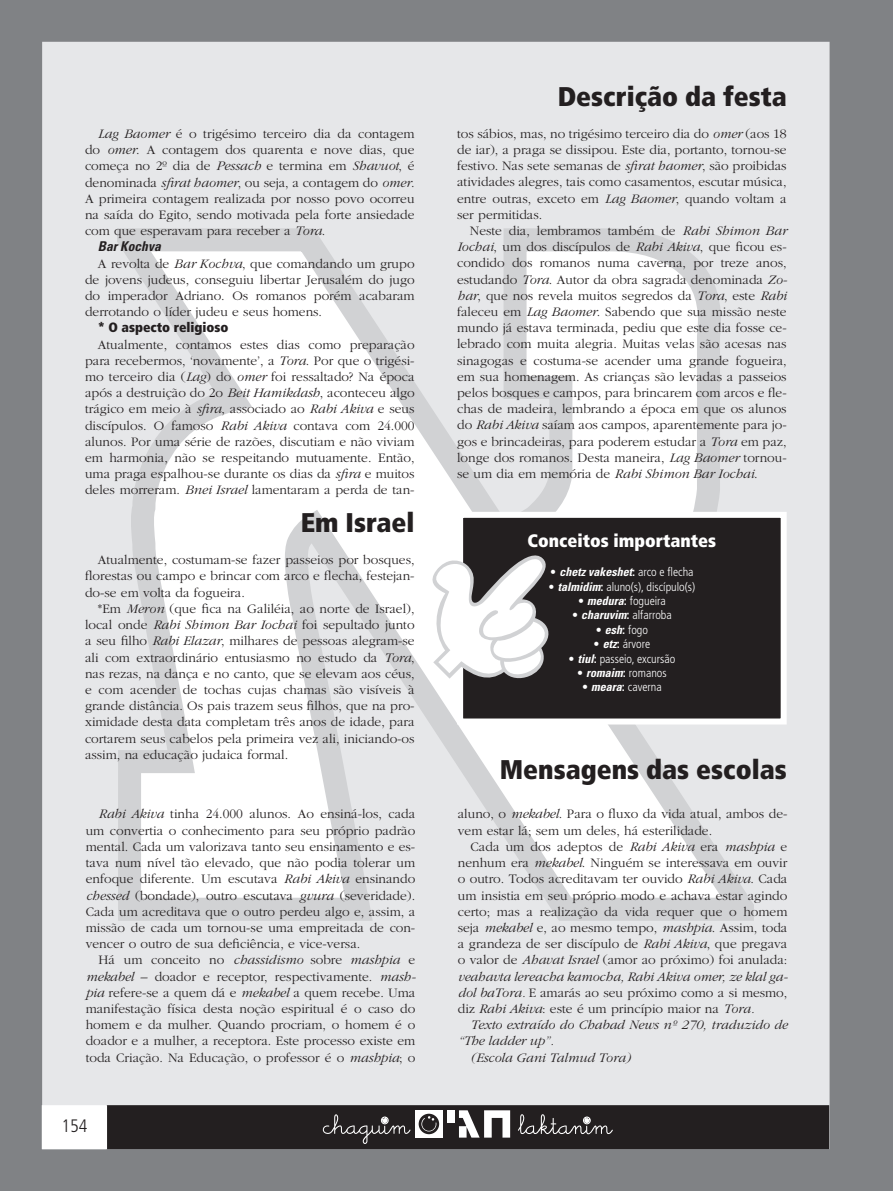
<style>
.page{position:relative;width:893px;height:1191px;background:#fff}
.page>*{position:absolute;margin:0;border:0;box-sizing:border-box;transform-origin:0 0}
.t1{font:900 condensed 27px "Frutiger";color:#231f20}
.t2{font:900 condensed 18px "Frutiger";color:#fff}
.t3{font:300 condensed 18px "Frutiger";color:#231f20}
.t4{font:300 13.5px/16.2px "Garamond";color:#231f20;text-align:justify}
.t5{font:italic 300 13.5px "Garamond";color:#231f20}
.t6{font:900 condensed 13.5px "Frutiger";color:#231f20}
.t7{font:italic 700 condensed 13.5px "Univers";color:#231f20}
.t8{font:300 condensed 12px "Frutiger";color:#fff}
.t9{font:italic 700 condensed 12px "Univers";color:#fff}
.s1{font-style:italic}
.s2{font-family:"Frutiger";font-style:normal}
.s3{font-family:"Frutiger";font-weight:300;font-style:normal}
.s4{font-weight:700}
.s5{font-family:"Univers";font-weight:700;font-style:italic}
</style>
<div class="page">
<div style="left:0;top:0;width:892px;height:1191px;background:#808285"></div>
<div style="left:43px;top:43px;width:786px;height:1105px;background:#e6e7e9"></div>
<div style="left:107px;top:1106px;width:721px;height:42px;background:#231f20"></div>
<div style="left:106px;top:1105px;width:723px;height:44px;border:2px solid #231f20"></div>
<div style="left:43px;top:1106px;width:63px;height:42px;background:#fff"></div>
<div style="left:42px;top:1105px;width:65px;height:44px;border:2px solid #fff"></div>
<div style="left:415px;top:1110px;width:28px;height:27px;background:#fff"></div>
<div style="left:447px;top:1110px;width:8px;height:12px;background:#fff"></div>
<svg style="left:459px;top:1110px;width:51px;height:27px"></svg>
<svg style="left:419px;top:1113px;width:20px;height:21px"></svg>
<svg style="left:421px;top:1116px;width:15px;height:15px"></svg>
<svg style="left:323px;top:1114px;width:88px;height:30px"></svg>
<svg style="left:518px;top:1114px;width:95px;height:20px"></svg>
<svg style="left:892px;top:0;width:1px;height:1191px"></svg>
<svg style="left:118px;top:228px;width:636px;height:693px"></svg>
<div style="left:460px;top:515px;width:324px;height:206px;background:#231f20"></div>
<div style="left:457px;top:512px;width:330px;height:212px;border:6px solid #fff"></div>
<svg style="left:388px;top:510px;width:209px;height:209px"></svg>
<svg style="left:393px;top:514px;width:183px;height:183px"></svg>
<p class="t4" style="left:85px;top:126px;width:331px;text-indent:13px"><span class="s1">Lag Baomer</span> é o trigésimo terceiro dia da contagem do <span class="s1">omer</span>. A contagem dos quarenta e nove dias, que começa no 2º dia de <span class="s1">Pessach</span> e termina em <span class="s1">Shavuot</span>, é denominada <span class="s1">sfirat haomer</span>, ou seja, a contagem do <span class="s1">omer</span>.<br>A primeira contagem realizada por nosso povo ocorreu na saída do Egito, sendo motivada pela forte ansiedade com que esperavam para receber a <span class="s1">Tora</span>.</p>
<p class="t7" style="left:98px;top:238px;width:64px">Bar Kochva</p>
<p class="t4" style="left:85px;top:255px;width:331px;text-indent:13px">A revolta de <span class="s1">Bar Kochva</span>, que comandando um grupo de jovens judeus, conseguiu libertar Jerusalém do jugo do imperador Adriano. Os romanos porém acabaram derrotando o líder judeu e seus homens.</p>
<p class="t6" style="left:98px;top:319px;width:132px">* O aspecto religioso</p>
<p class="t4" style="left:85px;top:336px;width:331px;text-indent:13px">Atualmente, contamos estes dias como preparação para recebermos, ‘novamente’, a <span class="s1">Tora</span>. Por que o trigési&shy;mo terceiro dia (<span class="s1">Lag</span>) do <span class="s1">omer</span> foi ressaltado? Na época após a destruição do 2o <span class="s1">Beit Hamikdash</span>, aconteceu algo trágico em meio à <span class="s1">sfira</span>, associado ao <span class="s1">Rabi Akiva</span> e seus discípulos. O famoso <span class="s1">Rabi Akiva</span> contava com 24.000 alunos. Por uma série de razões, discutiam e não viviam em harmonia, não se respeitando mutuamente. Então, uma praga espalhou-se durante os dias da <span class="s1">sfira</span> e muitos deles morreram. <span class="s1">Bnei Israel</span> lamentaram a perda de tan-</p>
<h1 class="t1" style="left:301px;top:506px;width:115px">Em Israel</h1>
<p class="t4" style="left:85px;top:552px;width:331px;text-indent:13px">Atualmente, costumam-se fazer passeios por bosques, florestas ou campo e brincar com arco e flecha, festejan&shy;do-se em volta da fogueira.</p>
<p class="t4" style="left:85px;top:601px;width:331px;text-indent:13px">*Em <span class="s1">Meron</span> (que fica na Galiléia, ao norte de Israel), local onde <span class="s1">Rabi Shimon Bar Iochai</span> foi sepultado junto a seu filho <span class="s1">Rabi Elazar</span>, milhares de pessoas alegram-se ali com extraordinário entusiasmo no estudo da <span class="s1">Tora</span>, nas rezas, na dança e no canto, que se elevam aos céus, e com acender de tochas cujas chamas são visíveis à grande distância. Os pais trazem seus filhos, que na pro&shy;ximidade desta data completam três anos de idade, para cortarem seus cabelos pela primeira vez ali, iniciando-os assim, na educação judaica formal.</p>
<p class="t4" style="left:86px;top:806px;width:331px;text-indent:13px"><span class="s1">Rabi Akiva</span> tinha 24.000 alunos. Ao ensiná-los, cada um convertia o conhecimento para seu próprio padrão mental. Cada um valorizava tanto seu ensinamento e es&shy;tava num nível tão elevado, que não podia tolerar um enfoque diferente. Um escutava <span class="s1">Rabi Akiva</span> ensinando <span class="s1">chessed</span> (bondade), outro escutava <span class="s1">gvura</span> (severidade).<br>Cada um acreditava que o outro perdeu algo e, assim, a missão de cada um tornou-se uma empreitada de con&shy;vencer o outro de sua deficiência, e vice-versa.</p>
<p class="t4" style="left:86px;top:952px;width:331px;text-indent:13px">Há um conceito no <span class="s1">chassidismo</span> sobre <span class="s1">mashpia</span> e <span class="s1">mekabel</span> – doador e receptor, respectivamente. <span class="s1">mash&shy;pia</span> refere-se a quem dá e <span class="s1">mekabel</span> a quem recebe. Uma manifestação física desta noção espiritual é o caso do homem e da mulher. Quando procriam, o homem é o doador e a mulher, a receptora. Este processo existe em toda Criação. Na Educação, o professor é o <span class="s1">mashpia</span>; o</p>
<h2 class="t3" style="left:61px;top:1115px;width:27px">154</h2>
<h1 class="t1" style="left:558px;top:81px;width:230px">Descrição da festa</h1>
<p class="t4" style="left:457px;top:126px;width:331px">tos sábios, mas, no trigésimo terceiro dia do <span class="s1">omer</span> (aos 18 de iar), a praga se dissipou. Este dia, portanto, tornou-se festivo. Nas sete semanas de <span class="s1">sfirat haomer</span>, são proibidas atividades alegres, tais como casamentos, escutar música, entre outras, exceto em <span class="s1">Lag Baomer</span>, quando voltam a ser permitidas.</p>
<p class="t4" style="left:457px;top:223px;width:331px;text-indent:13px">Neste dia, lembramos também de <span class="s1">Rabi Shimon Bar Iochai</span>, um dos discípulos de <span class="s1">Rabi Akiva</span>, que ficou es&shy;condido dos romanos numa caverna, por treze anos, estudando <span class="s1">Tora</span>. Autor da obra sagrada denominada <span class="s1">Zo&shy;har</span>, que nos revela muitos segredos da <span class="s1">Tora</span>, este <span class="s1">Rabi </span>faleceu em <span class="s1">Lag Baomer</span>. Sabendo que sua missão neste mundo já estava terminada, pediu que este dia fosse ce&shy;lebrado com muita alegria. Muitas velas são acesas nas sinagogas e costuma-se acender uma grande fogueira, em sua homenagem. As crianças são levadas a passeios pelos bosques e campos, para brincarem com arcos e fle&shy;chas de madeira, lembrando a época em que os alunos do <span class="s1">Rabi Akiva</span> saíam aos campos, aparentemente para jo&shy;gos e brincadeiras, para poderem estudar a <span class="s1">Tora</span> em paz, longe dos romanos. Desta maneira, <span class="s1">Lag Baomer</span> tornou&shy;se um dia em memória de <span class="s1">Rabi Shimon Bar Iochai</span>.</p>
<h2 class="t2" style="left:528px;top:530px;width:190px">Conceitos importantes</h2>
<p class="t9" style="left:550px;top:564px;width:145px"><span class="s2">•</span> chetz vakeshet<span class="s2">:</span> <span class="s3">arco e flecha</span></p>
<p class="t8" style="left:549px;top:579px;width:148px"><span class="s4">•</span> <span class="s5">talmidim</span><span class="s4">:</span> aluno(s), discípulo(s)</p>
<p class="t8" style="left:578px;top:594px;width:89px"><span class="s4">•</span> <span class="s5">medura</span><span class="s4">:</span> fogueira</p>
<p class="t8" style="left:572px;top:608px;width:101px"><span class="s4">•</span> <span class="s5">charuvim</span><span class="s4">:</span> alfarroba</p>
<p class="t8" style="left:596px;top:623px;width:54px"><span class="s4">•</span> <span class="s5">esh</span><span class="s4">:</span> fogo</p>
<p class="t8" style="left:594px;top:637px;width:58px"><span class="s4">•</span> <span class="s5">etz</span><span class="s4">:</span> árvore</p>
<p class="t8" style="left:569px;top:651px;width:108px"><span class="s4">•</span> <span class="s5">tiul</span><span class="s4">:</span> passeio, excursão</p>
<p class="t8" style="left:577px;top:666px;width:91px"><span class="s4">•</span> <span class="s5">romaim</span><span class="s4">:</span> romanos</p>
<p class="t8" style="left:582px;top:680px;width:81px"><span class="s4">•</span> <span class="s5">meara</span><span class="s4">:</span> caverna</p>
<h1 class="t1" style="left:500px;top:752px;width:288px">Mensagens das escolas</h1>
<p class="t4" style="left:458px;top:806px;width:331px">aluno, o <span class="s1">mekabel</span>. Para o fluxo da vida atual, ambos de&shy;vem estar lá; sem um deles, há esterilidade.</p>
<p class="t4" style="left:458px;top:838px;width:331px;text-indent:13px">Cada um dos adeptos de <span class="s1">Rabi Akiva</span> era <span class="s1">mashpia</span> e nenhum era <span class="s1">mekabel</span>. Ninguém se interessava em ouvir o outro. Todos acreditavam ter ouvido <span class="s1">Rabi Akiva</span>. Cada um insistia em seu próprio modo e achava estar agindo certo; mas a realização da vida requer que o homem seja <span class="s1">mekabel</span> e, ao mesmo tempo, <span class="s1">mashpia</span>. Assim, toda a grandeza de ser discípulo de <span class="s1">Rabi Akiva</span>, que pregava o valor de <span class="s1">Ahavat Israel</span> (amor ao próximo) foi anulada: <span class="s1">veahavta lereacha kamocha, Rabi Akiva omer, ze klal ga&shy;dol baTora.</span> E amarás ao seu próximo como a si mesmo, diz <span class="s1">Rabi Akiva</span>: este é um princípio maior na <span class="s1">Tora.</span></p>
<p class="t5" style="left:471px;top:1018px;width:318px">Texto extraído do Chabad News nº 270, traduzido de</p>
<p class="t5" style="left:458px;top:1034px;width:97px">“The ladder up”.</p>
<p class="t5" style="left:471px;top:1050px;width:161px">(Escola Gani Talmud Tora)</p>
</div>
